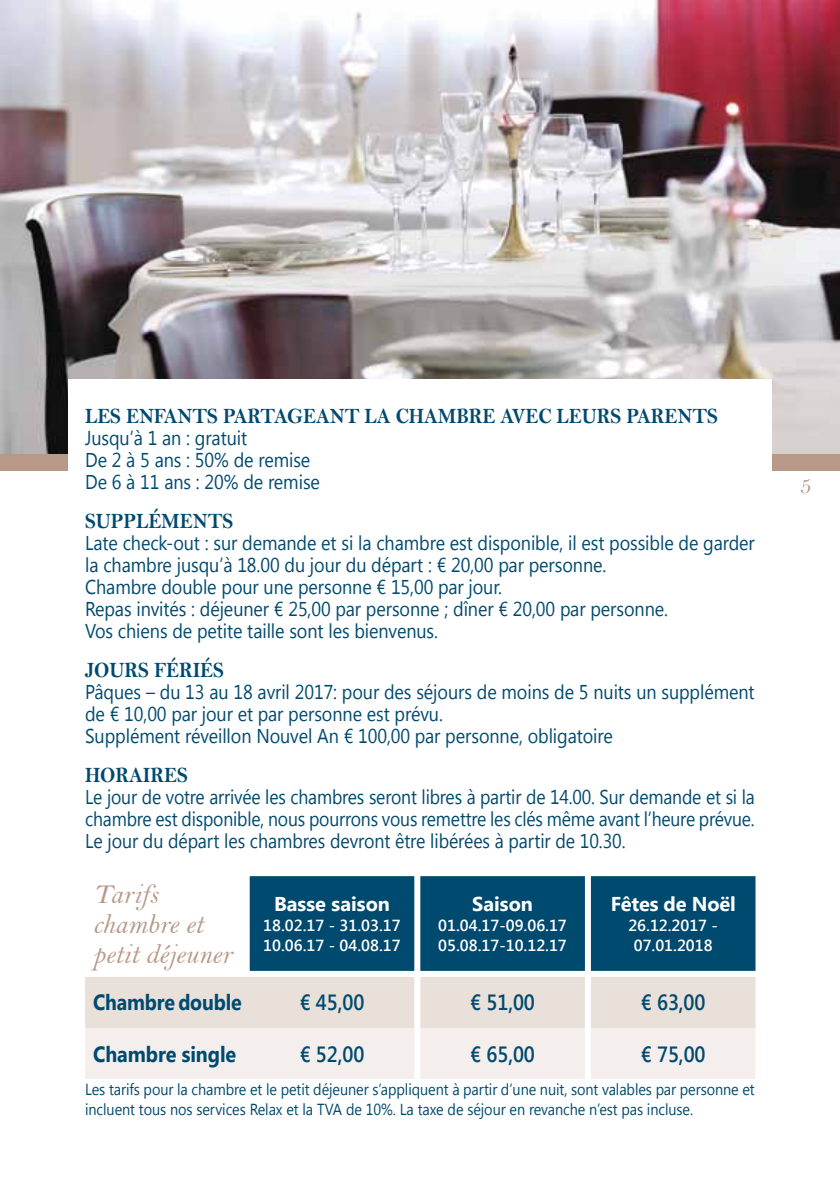
<style>
.page{position:relative;width:840px;height:1191px;background:#fff}
.page>*{position:absolute;margin:0;border:0;box-sizing:border-box;transform-origin:0 0}
.t1{font:28px/30px "Bell MT Italic";color:#b89987}
.t2{font:24px "Bell";color:#b89987}
.t3{font:22px "Bell MT Bold";letter-spacing:-.005em;color:#004a6f;scale:.9 1}
.t4{font:600 22px "Segoe UI";letter-spacing:-.005em;color:#004a6f;scale:.9 1}
.t5{font:700 22px "Segoe UI";letter-spacing:-.01em;color:#004a6f;scale:.89 1}
.t6{font:700 22px "Segoe UI";letter-spacing:-.01em;color:#004a6f;scale:.9 1}
.t7{font:20px/22px "Segoe UI";letter-spacing:-.005em;color:#004a6f;scale:.9 1}
.t8{font:20px/22px "Segoe UI";letter-spacing:-.005em;color:#004a6f;text-align:justify;scale:.88 1}
.t9{font:700 20px "Segoe UI";color:#fff}
.t10{font:16px/20px "Segoe UI";letter-spacing:-.005em;color:#004a6f;scale:.9 1}
.t11{font:600 16px/20px "Segoe UI";color:#fff}
</style>
<div class="page">
<div style="left:0;top:454px;width:68px;height:17px;background:#b89987"></div>
<div style="left:771px;top:454px;width:68px;height:17px;background:#b89987"></div>
<img style="left:1px;top:0;width:838px;height:454px">
<div style="left:68px;top:380px;width:703px;height:811px;background:#fff"></div>
<div style="left:249px;top:876px;width:506px;height:95px;background:#004a6f"></div>
<svg style="left:85px;top:977px;width:670px;height:102px;background:#eee7e3"></svg>
<img style="left:0;top:0;width:1px;height:454px">
<p class="t3" style="left:85px;top:403px;width:704px">LES ENFANTS PARTAGEANT LA CHAMBRE AVEC LEURS PARENTS</p>
<p class="t7" style="left:85px;top:426px;width:262px">Jusqu’à 1 an : gratuit<br>De 2 à 5 ans : 50% de remise<br>De 6 à 11 ans : 20% de remise</p>
<p class="t3" style="left:85px;top:508px;width:166px">SUPPLÉMENTS</p>
<p class="t7" style="left:85px;top:531px;width:745px">Late check-out : sur demande et si la chambre est disponible, il est possible de garder la chambre jusqu’à 18.00 du jour du départ : € 20,00 par personne.<br>Chambre double pour une personne € 15,00 par jour.<br>Repas invités : déjeuner € 25,00 par personne ; dîner € 20,00 par personne.<br>Vos chiens de petite taille sont les bienvenus.</p>
<p class="t3" style="left:85px;top:657px;width:156px">JOURS FÉRIÉS</p>
<p class="t7" style="left:85px;top:680px;width:745px">Pâques – du 13 au 18 avril 2017: pour des séjours de moins de 5 nuits un supplément de € 10,00 par jour et par personne est prévu.<br>Supplément réveillon Nouvel An € 100,00 par personne, obligatoire</p>
<p class="t3" style="left:85px;top:762px;width:116px">HORAIRES</p>
<p class="t8" style="left:85px;top:785px;width:762px">Le jour de votre arrivée les chambres seront libres à partir de 14.00. Sur demande et si la chambre est disponible, nous pourrons vous remettre les clés même avant l’heure prévue.<br>Le jour du départ les chambres devront être libérées à partir de 10.30.</p>
<h1 class="t1" style="left:93px;top:879px;width:140px">Tarifs chambre et petit déjeuner</h1>
<p class="t9" style="left:274px;top:889px;width:117px">Basse saison</p>
<p class="t9" style="left:610px;top:889px;width:126px">Fêtes de Noël</p>
<p class="t11" style="left:628px;top:914px;width:91px;text-align:center">26.12.2017 -<br>07.01.2018</p>
<p class="t9" style="left:472px;top:889px;width:62px">Saison</p>
<p class="t11" style="left:438px;top:914px;width:130px">01.04.17-09.06.17<br>05.08.17-10.12.17</p>
<p class="t11" style="left:263px;top:914px;width:139px">18.02.17 - 31.03.17<br>10.06.17 - 04.08.17</p>
<p class="t5" style="left:93px;top:987px;width:168px">Chambre double</p>
<p class="t4" style="left:299px;top:987px;width:73px">€ 45,00</p>
<p class="t4" style="left:470px;top:987px;width:73px">€ 51,00</p>
<p class="t4" style="left:640px;top:987px;width:73px">€ 63,00</p>
<p class="t6" style="left:93px;top:1038px;width:160px">Chambre single</p>
<p class="t4" style="left:299px;top:1038px;width:73px">€ 52,00</p>
<p class="t4" style="left:470px;top:1038px;width:73px">€ 65,00</p>
<p class="t4" style="left:640px;top:1038px;width:73px">€ 75,00</p>
<p class="t10" style="left:85px;top:1078px;width:745px">Les tarifs pour la chambre et le petit déjeuner s’appliquent à partir d’une nuit, sont valables par personne et incluent tous nos services Relax et la TVA de 10%. La taxe de séjour en revanche n’est pas incluse.</p>
<p class="t2" style="left:799px;top:471px;width:13px">5</p>
</div>
